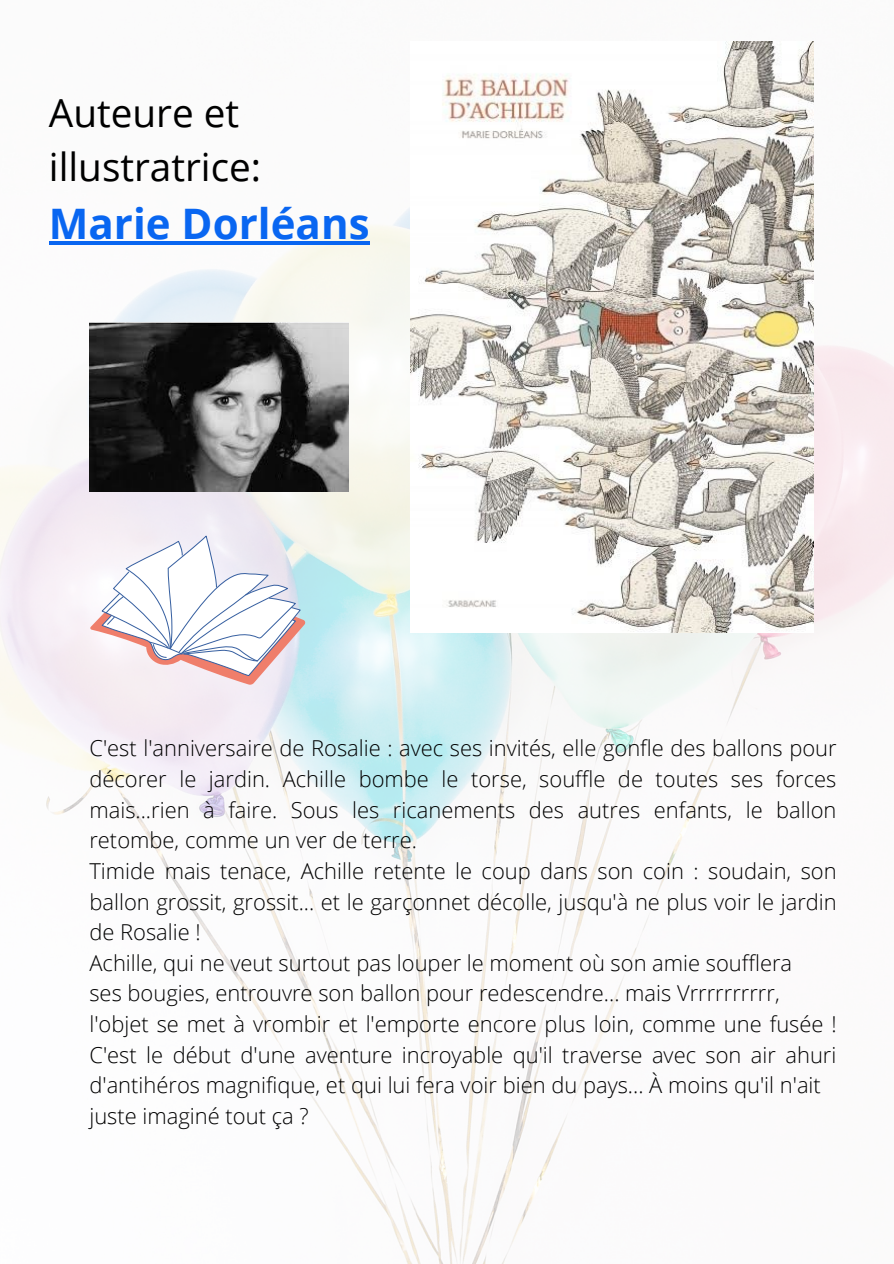
<style>
.page{position:relative;width:894px;height:1264px;background:#fff}
.page>*{position:absolute;margin:0;border:0;box-sizing:border-box;transform-origin:0 0}
.t1{font:700 42px "Open Sans";color:#0966f1}
.t2{font:38.7px/54px "Open Sans";color:#000}
.t3{font:300 21.9px/30.6px "Open Sans";color:#000}
</style>
<div class="page">
<img style="left:0;top:41px;width:893px;height:1222px">
<hr style="left:49px;top:241px;width:320px;height:3px;background:#0966f1">
<img style="left:89px;top:323px;width:259px;height:168px">
<img style="left:410px;top:42px;width:403px;height:590px">
<svg style="left:90px;top:535px;width:216px;height:150px"></svg>
<h2 class="t2" style="left:49px;top:85px;width:214px">Auteure et illustratrice:</h2>
<h1 class="t1" style="left:49px;top:194px;width:322px">Marie Dorléans</h1>
<p class="t3" style="left:89px;top:732px;width:748px">C'est l'anniversaire de Rosalie : avec ses invités, elle gonfle des ballons pour décorer le jardin. Achille bombe le torse, souffle de toutes ses forces mais...rien à faire. Sous les ricanements des autres enfants, le ballon retombe, comme un ver de terre.<br>Timide mais tenace, Achille retente le coup dans son coin : soudain, son ballon grossit, grossit... et le garçonnet décolle, jusqu'à ne plus voir le jardin de Rosalie !<br>Achille, qui ne veut surtout pas louper le moment où son amie soufflera<br>ses bougies, entrouvre son ballon pour redescendre... mais Vrrrrrrrrrr, l'objet se met à vrombir et l'emporte encore plus loin, comme une fusée !<br>C'est le début d'une aventure incroyable qu'il traverse avec son air ahuri d'antihéros magnifique, et qui lui fera voir bien du pays... À moins qu'il n'ait juste imaginé tout ça ?</p>
</div>
